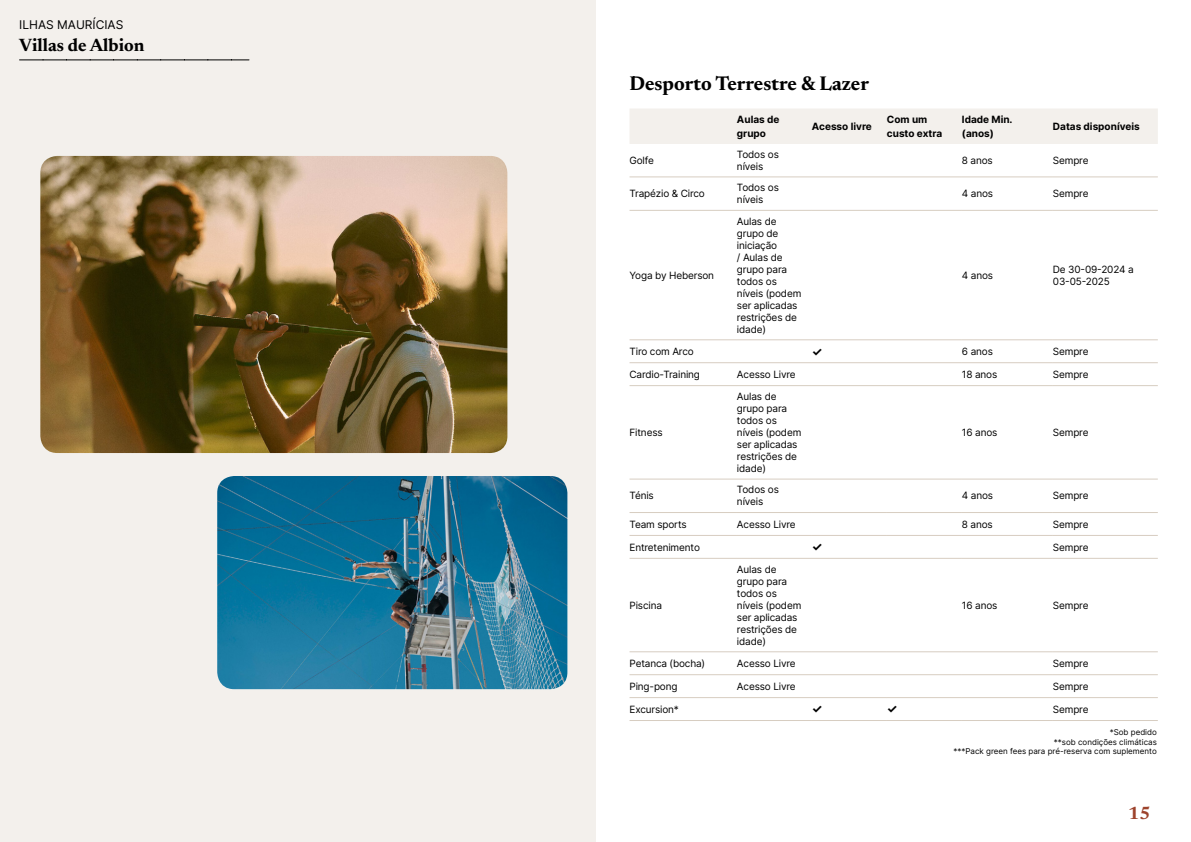
<style>
.page{position:relative;width:1191px;height:842px;background:#fff}
.page>*{position:absolute;margin:0;border:0;box-sizing:border-box;transform-origin:0 0}
.t1{font:700 20px "Newsreader 24 pt";color:#000}
.t2{font:700 18px "Newsreader 24 pt";color:#000}
.t3{font:700 18px "Newsreader 24 pt";color:#9d432c}
.t4{font:12px "Inter";color:#000}
.t5{font:700 12px "Inter";color:#000}
.t6{font:10px/12px "Inter";letter-spacing:-.015em;color:#000}
.t7{font:700 10px/14px "Inter";color:#000}
.t8{font:8px/9.6px "Inter";color:#000;text-align:right}
</style>
<div class="page">
<div style="left:0;top:0;width:595px;height:842px;background:#f3f0ec"></div>
<img style="left:40px;top:156px;width:467px;height:297px">
<img style="left:217px;top:476px;width:350px;height:213px">
<svg style="left:20px;top:60px;width:229px;height:1px"></svg>
<div style="left:630px;top:109px;width:527px;height:35px;background:#f3f0ec"></div>
<hr style="left:629px;top:176px;width:108px;height:1px;background:#d7cdc1">
<hr style="left:737px;top:176px;width:75px;height:1px;background:#d7cdc1">
<hr style="left:812px;top:176px;width:75px;height:1px;background:#d7cdc1">
<hr style="left:887px;top:176px;width:75px;height:1px;background:#d7cdc1">
<hr style="left:962px;top:176px;width:91px;height:1px;background:#d7cdc1">
<hr style="left:1053px;top:176px;width:104px;height:1px;background:#d7cdc1">
<hr style="left:629px;top:210px;width:108px;height:1px;background:#d7cdc1">
<hr style="left:737px;top:210px;width:75px;height:1px;background:#d7cdc1">
<hr style="left:812px;top:210px;width:75px;height:1px;background:#d7cdc1">
<hr style="left:887px;top:210px;width:75px;height:1px;background:#d7cdc1">
<hr style="left:962px;top:210px;width:91px;height:1px;background:#d7cdc1">
<hr style="left:1053px;top:210px;width:104px;height:1px;background:#d7cdc1">
<hr style="left:629px;top:339px;width:108px;height:1px;background:#d7cdc1">
<hr style="left:737px;top:339px;width:75px;height:1px;background:#d7cdc1">
<hr style="left:812px;top:339px;width:75px;height:1px;background:#d7cdc1">
<hr style="left:887px;top:339px;width:75px;height:1px;background:#d7cdc1">
<hr style="left:962px;top:339px;width:91px;height:1px;background:#d7cdc1">
<hr style="left:1053px;top:339px;width:104px;height:1px;background:#d7cdc1">
<hr style="left:629px;top:362px;width:108px;height:1px;background:#d7cdc1">
<hr style="left:737px;top:362px;width:75px;height:1px;background:#d7cdc1">
<hr style="left:812px;top:362px;width:75px;height:1px;background:#d7cdc1">
<hr style="left:887px;top:362px;width:75px;height:1px;background:#d7cdc1">
<hr style="left:962px;top:362px;width:91px;height:1px;background:#d7cdc1">
<hr style="left:1053px;top:362px;width:104px;height:1px;background:#d7cdc1">
<hr style="left:629px;top:385px;width:108px;height:1px;background:#d7cdc1">
<hr style="left:737px;top:385px;width:75px;height:1px;background:#d7cdc1">
<hr style="left:812px;top:385px;width:75px;height:1px;background:#d7cdc1">
<hr style="left:887px;top:385px;width:75px;height:1px;background:#d7cdc1">
<hr style="left:962px;top:385px;width:91px;height:1px;background:#d7cdc1">
<hr style="left:1053px;top:385px;width:104px;height:1px;background:#d7cdc1">
<hr style="left:629px;top:479px;width:108px;height:1px;background:#d7cdc1">
<hr style="left:737px;top:479px;width:75px;height:1px;background:#d7cdc1">
<hr style="left:812px;top:479px;width:75px;height:1px;background:#d7cdc1">
<hr style="left:887px;top:479px;width:75px;height:1px;background:#d7cdc1">
<hr style="left:962px;top:479px;width:91px;height:1px;background:#d7cdc1">
<hr style="left:1053px;top:479px;width:104px;height:1px;background:#d7cdc1">
<hr style="left:629px;top:512px;width:108px;height:1px;background:#d7cdc1">
<hr style="left:737px;top:512px;width:75px;height:1px;background:#d7cdc1">
<hr style="left:812px;top:512px;width:75px;height:1px;background:#d7cdc1">
<hr style="left:887px;top:512px;width:75px;height:1px;background:#d7cdc1">
<hr style="left:962px;top:512px;width:91px;height:1px;background:#d7cdc1">
<hr style="left:1053px;top:512px;width:104px;height:1px;background:#d7cdc1">
<hr style="left:629px;top:535px;width:108px;height:1px;background:#d7cdc1">
<hr style="left:737px;top:535px;width:75px;height:1px;background:#d7cdc1">
<hr style="left:812px;top:535px;width:75px;height:1px;background:#d7cdc1">
<hr style="left:887px;top:535px;width:75px;height:1px;background:#d7cdc1">
<hr style="left:962px;top:535px;width:91px;height:1px;background:#d7cdc1">
<hr style="left:1053px;top:535px;width:104px;height:1px;background:#d7cdc1">
<hr style="left:629px;top:558px;width:108px;height:1px;background:#d7cdc1">
<hr style="left:737px;top:558px;width:75px;height:1px;background:#d7cdc1">
<hr style="left:812px;top:558px;width:75px;height:1px;background:#d7cdc1">
<hr style="left:887px;top:558px;width:75px;height:1px;background:#d7cdc1">
<hr style="left:962px;top:558px;width:91px;height:1px;background:#d7cdc1">
<hr style="left:1053px;top:558px;width:104px;height:1px;background:#d7cdc1">
<hr style="left:629px;top:651px;width:108px;height:1px;background:#d7cdc1">
<hr style="left:737px;top:651px;width:75px;height:1px;background:#d7cdc1">
<hr style="left:812px;top:651px;width:75px;height:1px;background:#d7cdc1">
<hr style="left:887px;top:651px;width:75px;height:1px;background:#d7cdc1">
<hr style="left:962px;top:651px;width:91px;height:1px;background:#d7cdc1">
<hr style="left:1053px;top:651px;width:104px;height:1px;background:#d7cdc1">
<hr style="left:629px;top:674px;width:108px;height:1px;background:#d7cdc1">
<hr style="left:737px;top:674px;width:75px;height:1px;background:#d7cdc1">
<hr style="left:812px;top:674px;width:75px;height:1px;background:#d7cdc1">
<hr style="left:887px;top:674px;width:75px;height:1px;background:#d7cdc1">
<hr style="left:962px;top:674px;width:91px;height:1px;background:#d7cdc1">
<hr style="left:1053px;top:674px;width:104px;height:1px;background:#d7cdc1">
<hr style="left:629px;top:697px;width:108px;height:1px;background:#d7cdc1">
<hr style="left:737px;top:697px;width:75px;height:1px;background:#d7cdc1">
<hr style="left:812px;top:697px;width:75px;height:1px;background:#d7cdc1">
<hr style="left:887px;top:697px;width:75px;height:1px;background:#d7cdc1">
<hr style="left:962px;top:697px;width:91px;height:1px;background:#d7cdc1">
<hr style="left:1053px;top:697px;width:104px;height:1px;background:#d7cdc1">
<hr style="left:629px;top:720px;width:108px;height:1px;background:#d7cdc1">
<hr style="left:737px;top:720px;width:75px;height:1px;background:#d7cdc1">
<hr style="left:812px;top:720px;width:75px;height:1px;background:#d7cdc1">
<hr style="left:887px;top:720px;width:75px;height:1px;background:#d7cdc1">
<hr style="left:962px;top:720px;width:91px;height:1px;background:#d7cdc1">
<hr style="left:1053px;top:720px;width:104px;height:1px;background:#d7cdc1">
<p class="t4" style="left:19px;top:15px;width:106px">ILHAS MAURÍCIAS</p>
<h2 class="t2" style="left:19px;top:32px;width:127px">Villas de Albion</h2>
<h1 class="t1" style="left:629px;top:69px;width:241px">Desporto Terrestre &amp; Lazer</h1>
<p class="t7" style="left:737px;top:112px;width:44px">Aulas de grupo</p>
<p class="t7" style="left:812px;top:119px;width:61px">Acesso livre</p>
<p class="t7" style="left:887px;top:112px;width:57px">Com um custo extra</p>
<p class="t7" style="left:962px;top:112px;width:52px">Idade Min. (anos)</p>
<p class="t7" style="left:1053px;top:119px;width:88px">Datas disponíveis</p>
<p class="t6" style="left:629px;top:154px;width:26px">Golfe</p>
<p class="t6" style="left:737px;top:148px;width:43px">Todos os níveis</p>
<p class="t6" style="left:962px;top:154px;width:32px">8 anos</p>
<p class="t6" style="left:1053px;top:154px;width:37px">Sempre</p>
<p class="t6" style="left:629px;top:187px;width:77px">Trapézio &amp; Circo</p>
<p class="t6" style="left:737px;top:181px;width:43px">Todos os níveis</p>
<p class="t6" style="left:962px;top:187px;width:33px">4 anos</p>
<p class="t6" style="left:1053px;top:187px;width:37px">Sempre</p>
<p class="t6" style="left:629px;top:269px;width:86px">Yoga by Heberson</p>
<p class="t6" style="left:737px;top:215px;width:66px">Aulas de grupo de iniciação<br>/ Aulas de grupo para todos os níveis (podem ser aplicadas restrições de idade)</p>
<p class="t6" style="left:962px;top:269px;width:33px">4 anos</p>
<p class="t6" style="left:1053px;top:263px;width:82px">De 30-09-2024 a<br>03-05-2025</p>
<p class="t6" style="left:629px;top:345px;width:66px">Tiro com Arco</p>
<p class="t5" style="left:812px;top:342px;width:12px">✓</p>
<p class="t6" style="left:962px;top:345px;width:32px">6 anos</p>
<p class="t6" style="left:1053px;top:345px;width:37px">Sempre</p>
<p class="t6" style="left:629px;top:368px;width:72px">Cardio-Training</p>
<p class="t6" style="left:737px;top:368px;width:60px">Acesso Livre</p>
<p class="t6" style="left:962px;top:368px;width:37px">18 anos</p>
<p class="t6" style="left:1053px;top:368px;width:37px">Sempre</p>
<p class="t6" style="left:629px;top:426px;width:35px">Fitness</p>
<p class="t6" style="left:737px;top:390px;width:66px">Aulas de grupo para todos os níveis (podem ser aplicadas restrições de idade)</p>
<p class="t6" style="left:962px;top:426px;width:37px">16 anos</p>
<p class="t6" style="left:1053px;top:426px;width:37px">Sempre</p>
<p class="t6" style="left:629px;top:490px;width:26px">Ténis</p>
<p class="t6" style="left:737px;top:484px;width:43px">Todos os níveis</p>
<p class="t6" style="left:962px;top:490px;width:33px">4 anos</p>
<p class="t6" style="left:1053px;top:490px;width:37px">Sempre</p>
<p class="t6" style="left:629px;top:518px;width:59px">Team sports</p>
<p class="t6" style="left:737px;top:518px;width:60px">Acesso Livre</p>
<p class="t6" style="left:962px;top:518px;width:32px">8 anos</p>
<p class="t6" style="left:1053px;top:518px;width:37px">Sempre</p>
<p class="t6" style="left:629px;top:541px;width:72px">Entretenimento</p>
<p class="t5" style="left:812px;top:538px;width:12px">✓</p>
<p class="t6" style="left:1053px;top:541px;width:37px">Sempre</p>
<p class="t6" style="left:629px;top:599px;width:34px">Piscina</p>
<p class="t6" style="left:737px;top:563px;width:66px">Aulas de grupo para todos os níveis (podem ser aplicadas restrições de idade)</p>
<p class="t6" style="left:962px;top:599px;width:37px">16 anos</p>
<p class="t6" style="left:1053px;top:599px;width:37px">Sempre</p>
<p class="t6" style="left:629px;top:657px;width:77px">Petanca (bocha)</p>
<p class="t6" style="left:737px;top:657px;width:60px">Acesso Livre</p>
<p class="t6" style="left:1053px;top:657px;width:37px">Sempre</p>
<p class="t6" style="left:629px;top:680px;width:50px">Ping-pong</p>
<p class="t6" style="left:737px;top:680px;width:60px">Acesso Livre</p>
<p class="t6" style="left:1053px;top:680px;width:37px">Sempre</p>
<p class="t6" style="left:629px;top:703px;width:51px">Excursion*</p>
<p class="t5" style="left:812px;top:700px;width:12px">✓</p>
<p class="t5" style="left:887px;top:700px;width:12px">✓</p>
<p class="t6" style="left:1053px;top:703px;width:37px">Sempre</p>
<p class="t8" style="left:953px;top:727px;width:205px">*Sob pedido<br>**sob condições climáticas<br>***Pack green fees para pré-reserva com suplemento</p>
<h2 class="t3" style="left:1128px;top:800px;width:24px">15</h2>
</div>
